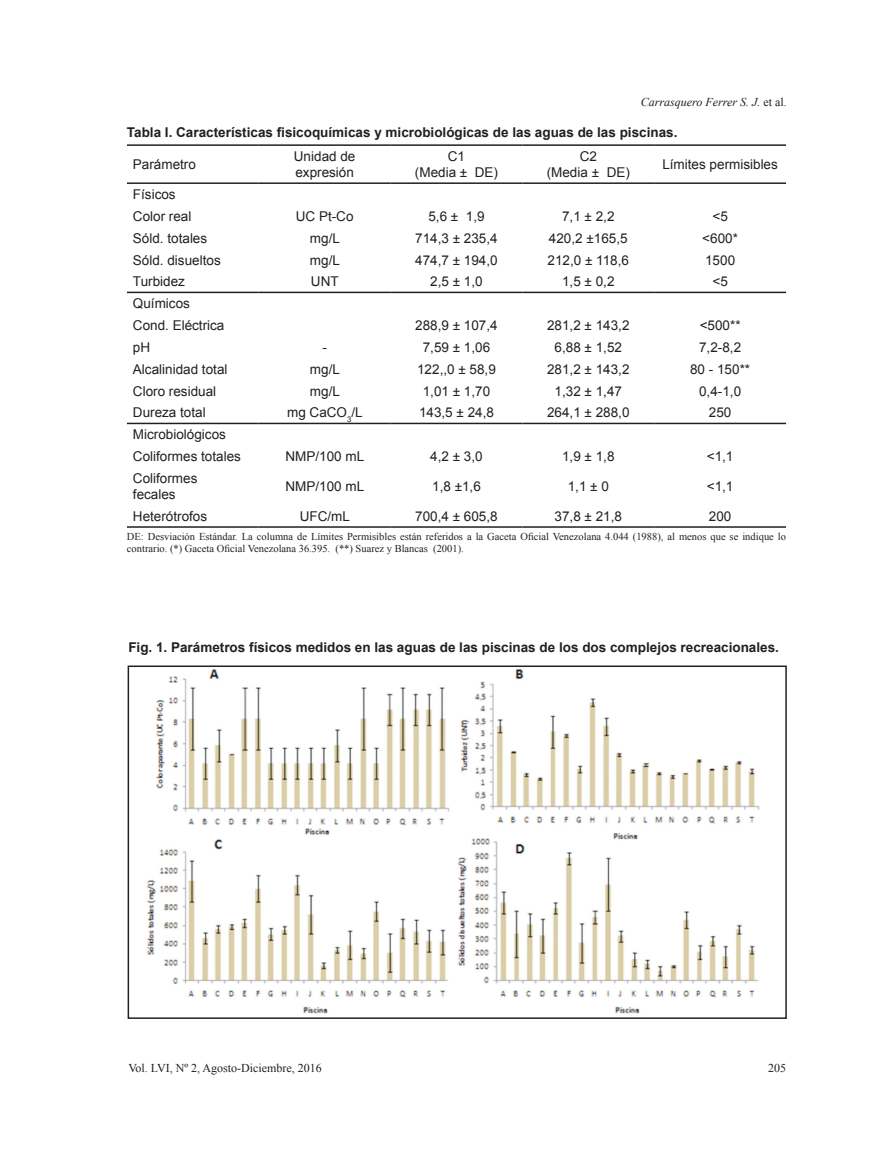
<style>
.page{position:relative;width:893px;height:1170px;background:#fff}
.page>*{position:absolute;margin:0;border:0;box-sizing:border-box;transform-origin:0 0}
.Tablas__Figuras_y_Gr{font:13.5px/16.2px "Arial";color:#231f20}
.Tablas__Figuras_y_Gr-2{font:700 13.5px "Arial";color:#231f20}
.t1{font:12px "Times New Roman";color:#231f20}
.t2{font:italic 12px "Times New Roman";color:#231f20}
.Tablas__Figuras_y_Gr-3{font:10.5px/12.6px "Times New Roman";color:#231f20}
.s1{font-style:normal}
</style>
<div class="page">
<hr style="left:127px;top:526px;width:132px;height:1px;background:#231f20">
<hr style="left:259px;top:526px;width:132px;height:1px;background:#231f20">
<hr style="left:391px;top:526px;width:131px;height:1px;background:#231f20">
<hr style="left:522px;top:526px;width:132px;height:1px;background:#231f20">
<hr style="left:654px;top:526px;width:132px;height:1px;background:#231f20">
<hr style="left:127px;top:144px;width:132px;height:2px;background:#231f20">
<hr style="left:259px;top:144px;width:132px;height:2px;background:#231f20">
<hr style="left:391px;top:144px;width:131px;height:2px;background:#231f20">
<hr style="left:522px;top:144px;width:132px;height:2px;background:#231f20">
<hr style="left:654px;top:144px;width:132px;height:2px;background:#231f20">
<hr style="left:127px;top:182px;width:132px;height:2px;background:#231f20">
<hr style="left:259px;top:182px;width:132px;height:2px;background:#231f20">
<hr style="left:391px;top:182px;width:131px;height:2px;background:#231f20">
<hr style="left:522px;top:182px;width:132px;height:2px;background:#231f20">
<hr style="left:654px;top:182px;width:132px;height:2px;background:#231f20">
<hr style="left:127px;top:291px;width:132px;height:2px;background:#231f20">
<hr style="left:259px;top:291px;width:132px;height:2px;background:#231f20">
<hr style="left:391px;top:291px;width:131px;height:2px;background:#231f20">
<hr style="left:522px;top:291px;width:132px;height:2px;background:#231f20">
<hr style="left:654px;top:291px;width:132px;height:2px;background:#231f20">
<hr style="left:127px;top:422px;width:132px;height:2px;background:#231f20">
<hr style="left:259px;top:422px;width:132px;height:2px;background:#231f20">
<hr style="left:391px;top:422px;width:131px;height:2px;background:#231f20">
<hr style="left:522px;top:422px;width:132px;height:2px;background:#231f20">
<hr style="left:654px;top:422px;width:132px;height:2px;background:#231f20">
<img style="left:146px;top:669px;width:614px;height:345px">
<div style="left:128px;top:665px;width:659px;height:353px;border:2px solid #231f20"></div>
<p class="t2" style="left:641px;top:94px;width:147px">Carrasquero Ferrer S. J. <span class="s1">et al.</span></p>
<p class="Tablas__Figuras_y_Gr-2" style="left:127px;top:124px;width:552px">Tabla I. Características fisicoquímicas y microbiológicas de las aguas de las piscinas.</p>
<p class="Tablas__Figuras_y_Gr" style="left:133px;top:156px;width:65px">Parámetro</p>
<p class="Tablas__Figuras_y_Gr" style="left:294px;top:148px;width:63px">Unidad de expresión</p>
<p class="Tablas__Figuras_y_Gr" style="left:448px;top:148px;width:19px">C1</p>
<p class="Tablas__Figuras_y_Gr" style="left:415px;top:164px;width:85px">(Media ± DE)</p>
<p class="Tablas__Figuras_y_Gr" style="left:580px;top:148px;width:19px">C2</p>
<p class="Tablas__Figuras_y_Gr" style="left:547px;top:164px;width:85px">(Media ± DE)</p>
<p class="Tablas__Figuras_y_Gr" style="left:662px;top:156px;width:117px">Límites permisibles</p>
<p class="Tablas__Figuras_y_Gr" style="left:133px;top:186px;width:44px">Físicos</p>
<p class="Tablas__Figuras_y_Gr" style="left:133px;top:208px;width:60px">Color real</p>
<p class="Tablas__Figuras_y_Gr" style="left:296px;top:208px;width:59px">UC Pt-Co</p>
<p class="Tablas__Figuras_y_Gr" style="left:428px;top:208px;width:58px">5,6 ± 1,9</p>
<p class="Tablas__Figuras_y_Gr" style="left:562px;top:208px;width:54px">7,1 ± 2,2</p>
<p class="Tablas__Figuras_y_Gr" style="left:712px;top:208px;width:17px">&lt;5</p>
<p class="Tablas__Figuras_y_Gr" style="left:133px;top:230px;width:76px">Sóld. totales</p>
<p class="Tablas__Figuras_y_Gr" style="left:310px;top:230px;width:32px">mg/L</p>
<p class="Tablas__Figuras_y_Gr" style="left:415px;top:230px;width:84px">714,3 ± 235,4</p>
<p class="Tablas__Figuras_y_Gr" style="left:549px;top:230px;width:80px">420,2 ±165,5</p>
<p class="Tablas__Figuras_y_Gr" style="left:702px;top:230px;width:37px">&lt;600*</p>
<p class="Tablas__Figuras_y_Gr" style="left:133px;top:252px;width:89px">Sóld. disueltos</p>
<p class="Tablas__Figuras_y_Gr" style="left:310px;top:252px;width:32px">mg/L</p>
<p class="Tablas__Figuras_y_Gr" style="left:415px;top:252px;width:84px">474,7 ± 194,0</p>
<p class="Tablas__Figuras_y_Gr" style="left:548px;top:252px;width:83px">212,0 ± 118,6</p>
<p class="Tablas__Figuras_y_Gr" style="left:705px;top:252px;width:32px">1500</p>
<p class="Tablas__Figuras_y_Gr" style="left:133px;top:274px;width:54px">Turbidez</p>
<p class="Tablas__Figuras_y_Gr" style="left:311px;top:274px;width:29px">UNT</p>
<p class="Tablas__Figuras_y_Gr" style="left:430px;top:274px;width:54px">2,5 ± 1,0</p>
<p class="Tablas__Figuras_y_Gr" style="left:562px;top:274px;width:54px">1,5 ± 0,2</p>
<p class="Tablas__Figuras_y_Gr" style="left:712px;top:274px;width:17px">&lt;5</p>
<p class="Tablas__Figuras_y_Gr" style="left:133px;top:295px;width:59px">Químicos</p>
<p class="Tablas__Figuras_y_Gr" style="left:133px;top:317px;width:93px">Cond. Eléctrica</p>
<p class="Tablas__Figuras_y_Gr" style="left:415px;top:317px;width:84px">288,9 ± 107,4</p>
<p class="Tablas__Figuras_y_Gr" style="left:547px;top:317px;width:84px">281,2 ± 143,2</p>
<p class="Tablas__Figuras_y_Gr" style="left:700px;top:317px;width:42px">&lt;500**</p>
<p class="Tablas__Figuras_y_Gr" style="left:133px;top:339px;width:19px">pH</p>
<p class="Tablas__Figuras_y_Gr" style="left:322px;top:339px;width:6px">-</p>
<p class="Tablas__Figuras_y_Gr" style="left:423px;top:339px;width:69px">7,59 ± 1,06</p>
<p class="Tablas__Figuras_y_Gr" style="left:555px;top:339px;width:69px">6,88 ± 1,52</p>
<p class="Tablas__Figuras_y_Gr" style="left:699px;top:339px;width:44px">7,2-8,2</p>
<p class="Tablas__Figuras_y_Gr" style="left:133px;top:361px;width:96px">Alcalinidad total</p>
<p class="Tablas__Figuras_y_Gr" style="left:310px;top:361px;width:32px">mg/L</p>
<p class="Tablas__Figuras_y_Gr" style="left:417px;top:361px;width:80px">122,,0 ± 58,9</p>
<p class="Tablas__Figuras_y_Gr" style="left:547px;top:361px;width:84px">281,2 ± 143,2</p>
<p class="Tablas__Figuras_y_Gr" style="left:690px;top:361px;width:62px">80 - 150**</p>
<p class="Tablas__Figuras_y_Gr" style="left:133px;top:383px;width:85px">Cloro residual</p>
<p class="Tablas__Figuras_y_Gr" style="left:310px;top:383px;width:32px">mg/L</p>
<p class="Tablas__Figuras_y_Gr" style="left:423px;top:383px;width:69px">1,01 ± 1,70</p>
<p class="Tablas__Figuras_y_Gr" style="left:555px;top:383px;width:69px">1,32 ± 1,47</p>
<p class="Tablas__Figuras_y_Gr" style="left:699px;top:383px;width:44px">0,4-1,0</p>
<p class="Tablas__Figuras_y_Gr" style="left:133px;top:404px;width:74px">Dureza total</p>
<p class="Tablas__Figuras_y_Gr" style="left:287px;top:404px;width:77px">mg CaCO<sub>3</sub>/L</p>
<p class="Tablas__Figuras_y_Gr" style="left:419px;top:404px;width:76px">143,5 ± 24,8</p>
<p class="Tablas__Figuras_y_Gr" style="left:547px;top:404px;width:84px">264,1 ± 288,0</p>
<p class="Tablas__Figuras_y_Gr" style="left:709px;top:404px;width:24px">250</p>
<p class="Tablas__Figuras_y_Gr" style="left:133px;top:426px;width:95px">Microbiológicos</p>
<p class="Tablas__Figuras_y_Gr" style="left:133px;top:448px;width:110px">Coliformes totales</p>
<p class="Tablas__Figuras_y_Gr" style="left:286px;top:448px;width:80px">NMP/100 mL</p>
<p class="Tablas__Figuras_y_Gr" style="left:430px;top:448px;width:54px">4,2 ± 3,0</p>
<p class="Tablas__Figuras_y_Gr" style="left:562px;top:448px;width:54px">1,9 ± 1,8</p>
<p class="Tablas__Figuras_y_Gr" style="left:707px;top:448px;width:28px">&lt;1,1</p>
<p class="Tablas__Figuras_y_Gr" style="left:133px;top:470px;width:66px">Coliformes fecales</p>
<p class="Tablas__Figuras_y_Gr" style="left:286px;top:478px;width:80px">NMP/100 mL</p>
<p class="Tablas__Figuras_y_Gr" style="left:432px;top:478px;width:50px">1,8 ±1,6</p>
<p class="Tablas__Figuras_y_Gr" style="left:568px;top:478px;width:43px">1,1 ± 0</p>
<p class="Tablas__Figuras_y_Gr" style="left:707px;top:478px;width:28px">&lt;1,1</p>
<p class="Tablas__Figuras_y_Gr" style="left:133px;top:508px;width:76px">Heterótrofos</p>
<p class="Tablas__Figuras_y_Gr" style="left:300px;top:508px;width:52px">UFC/mL</p>
<p class="Tablas__Figuras_y_Gr" style="left:415px;top:508px;width:84px">700,4 ± 605,8</p>
<p class="Tablas__Figuras_y_Gr" style="left:555px;top:508px;width:69px">37,8 ± 21,8</p>
<p class="Tablas__Figuras_y_Gr" style="left:709px;top:508px;width:24px">200</p>
<p class="Tablas__Figuras_y_Gr-3" style="left:127px;top:529px;width:661px">DE: Desviación Estándar. La columna de Límites Permisibles están referidos a la Gaceta Oficial Venezolana 4.044 (1988), al menos que se indique lo contrario. (*) Gaceta Oficial Venezolana 36.395. (**) Suarez y Blancas (2001).</p>
<p class="Tablas__Figuras_y_Gr-2" style="left:128px;top:638px;width:652px">Fig. 1. Parámetros físicos medidos en las aguas de las piscinas de los dos complejos recreacionales.</p>
<p class="t1" style="left:128px;top:1059px;width:195px">Vol. LVI, Nº 2, Agosto-Diciembre, 2016</p>
<p class="t1" style="left:768px;top:1059px;width:19px">205</p>
</div>
